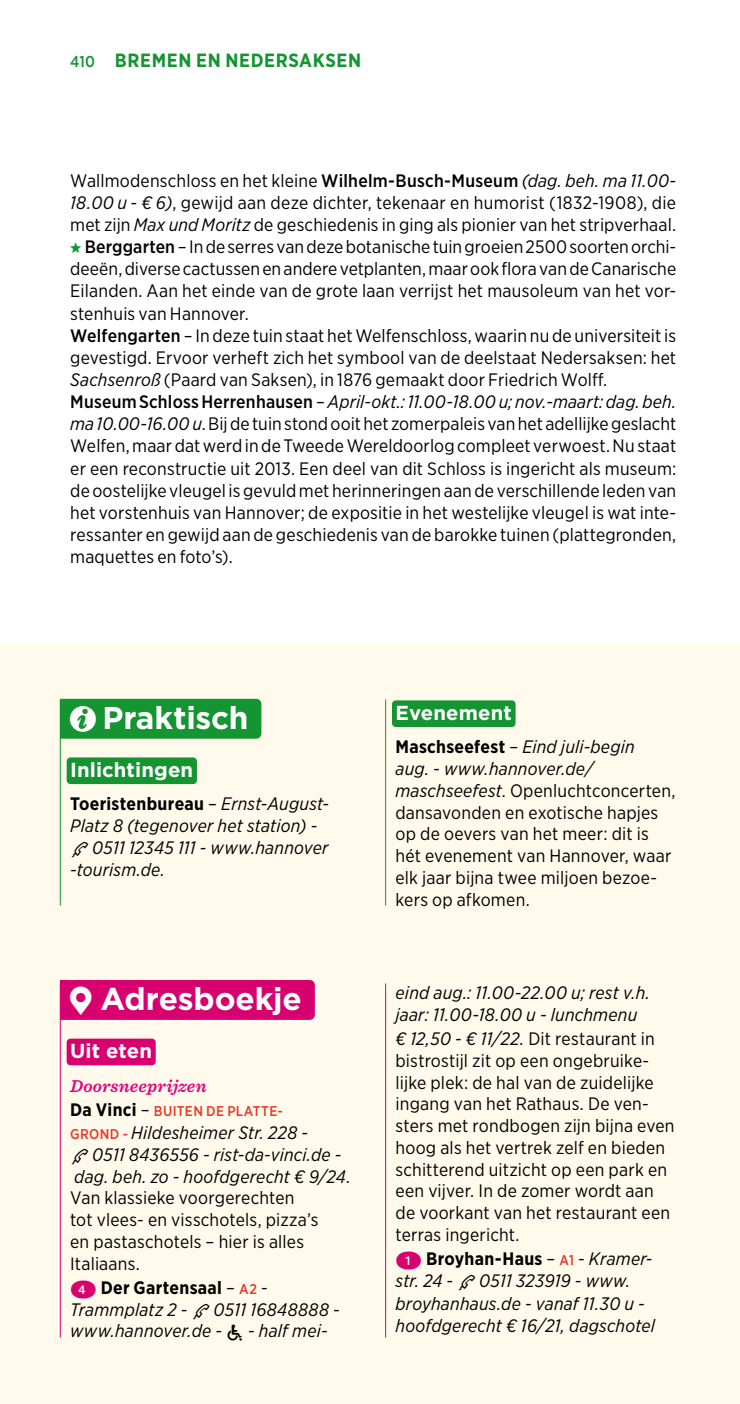
<style>
.page{position:relative;width:740px;height:1404px;background:#fff}
.page>*{position:absolute;margin:0;border:0;box-sizing:border-box;transform-origin:0 0}
.t1{font:700 31.5px "Gotham";letter-spacing:-.005em;color:#fff}
.t2{font:700 20.25px "Gotham";letter-spacing:.005em;color:#fff}
.t3{font:700 19.12px "Gotham Narrow";letter-spacing:.035em;color:#159432}
.t4{font:18px/22.1px "Gotham Narrow";letter-spacing:.01em;color:#000}
.t5{font:italic 18px/21.8px "Gotham Narrow";letter-spacing:.01em;color:#000}
.t6{font:italic 600 18px "Sentinel";letter-spacing:.015em;color:#e6007d}
.t7{font:500 15.75px "Gotham Narrow";color:#159432}
.t8{font:500 14.17px "Gotham Narrow";letter-spacing:.025em;color:#e73927}
.s1{font-weight:500}
.s2{font-style:italic}
.s3{font-family:"Michelin";color:#159432}
.s4{font-family:"Michelin";font-weight:400;font-size:27px}
.s5{font-weight:700;font-style:normal}
.s6{font-style:normal}
.s7{font-family:"Michelin";font-style:normal}
.s8{font-weight:700;font-size:18px;color:#000}
.s9{font-weight:400;font-size:18px;color:#000}
.s10{font-weight:500;font-style:normal;font-size:14.17px;color:#e73927}
.s11{font-family:"Pastilles.otf";font-style:normal;color:#d7006e}
.s12{font-weight:700}
.s13{font-family:"Pastilles.otf";color:#d7006e}
.s14{font-weight:500;font-size:14.17px;color:#e73927}
.s15{font-family:"Michelin"}
</style>
<div class="page">
<div style="left:0;top:643px;width:740px;height:760px;background:#fffaec"></div>
<div style="left:60px;top:698px;width:201px;height:40px;background:#159432"></div>
<div style="left:67px;top:757px;width:130px;height:27px;background:#159432;border-radius:4px"></div>
<div style="left:392px;top:700px;width:123px;height:27px;background:#159432;border-radius:4px"></div>
<div style="left:60px;top:980px;width:255px;height:39px;background:#d7006e"></div>
<div style="left:67px;top:1038px;width:89px;height:27px;background:#d7006e;border-radius:4px"></div>
<hr style="left:60px;top:699px;width:1px;height:206px;background:#159432">
<hr style="left:385px;top:699px;width:1px;height:206px;background:#159432">
<hr style="left:60px;top:983px;width:1px;height:354px;background:#d7006e">
<hr style="left:385px;top:983px;width:1px;height:354px;background:#d7006e">
<p class="t7" style="left:70px;top:51px;width:26px">410</p>
<p class="t3" style="left:115px;top:48px;width:248px">BREMEN EN NEDERSAKSEN</p>
<p class="t4" style="left:70px;top:169px;width:608px">Wallmodenschloss en het kleine <span class="s1">Wilhelm-Busch-Museum</span> <span class="s2">(dag. beh. ma 11.00- 18.00 u - € 6)</span>, gewijd aan deze dichter, tekenaar en humorist (1832-1908), die met zijn <span class="s2">Max und Moritz</span> de geschiedenis in ging als pionier van het stripverhaal. <span class="s3">a</span><span class="s1">Berggarten</span> – In de serres van deze botanische tuin groeien 2500 soorten orchi&shy;deeën, diverse cactussen en andere vetplanten, maar ook flora van de Canarische Eilanden. Aan het einde van de grote laan verrijst het mausoleum van het vor&shy;stenhuis van Hannover.<br><span class="s1">Welfengarten</span> – In deze tuin staat het Welfenschloss, waarin nu de universiteit is gevestigd. Ervoor verheft zich het symbool van de deelstaat Nedersaksen: het <span class="s2">Sachsenroß</span> (Paard van Saksen), in 1876 gemaakt door Friedrich Wolff.<br><span class="s1">Museum Schloss Herrenhausen</span> – <span class="s2">April-okt.: 11.00-18.00 u; nov.-maart: dag. beh. ma 10.00-16.00 u</span>. Bij de tuin stond ooit het zomerpaleis van het adellijke geslacht Welfen, maar dat werd in de Tweede Wereldoorlog compleet verwoest. Nu staat er een reconstructie uit 2013. Een deel van dit Schloss is ingericht als museum: de oostelijke vleugel is gevuld met herinneringen aan de verschillende leden van het vorstenhuis van Hannover; de expositie in het westelijke vleugel is wat inte&shy;ressanter en gewijd aan de geschiedenis van de barokke tuinen (plattegronden, maquettes en foto’s).</p>
<h1 class="t1" style="left:70px;top:697px;width:180px"><span class="s4">i</span> Praktisch</h1>
<p class="t2" style="left:70px;top:756px;width:125px">Inlichtingen</p>
<p class="t5" style="left:70px;top:792px;width:260px"><span class="s5">Toeristenbureau</span> <span class="s6">–</span> Ernst-August-<br>Platz 8 (tegenover het station) - <span class="s7">t</span> 0511 12345 111 - www.hannover -tourism.de.</p>
<h1 class="t1" style="left:70px;top:978px;width:233px"><span class="s4">h</span> Adresboekje</h1>
<p class="t2" style="left:70px;top:1037px;width:83px">Uit eten</p>
<p class="t6" style="left:70px;top:1072px;width:138px">Doorsneeprijzen</p>
<p class="t8" style="left:70px;top:1102px;width:214px"><span class="s8">Da Vinci</span> <span class="s9">–</span> BUITEN DE PLATTE-</p>
<p class="t5" style="left:70px;top:1121px;width:282px"><span class="s10">GROND -</span> Hildesheimer Str. 228 -<br><span class="s7">t</span> 0511 8436556 - rist-da-vinci.de - dag. beh. zo - hoofdgerecht € 9/24.</p>
<p class="t4" style="left:70px;top:1186px;width:250px">Van klassieke voorgerechten tot vlees- en visschotels, pizza’s en pastaschotels – hier is alles<br>Italiaans.</p>
<p class="t5" style="left:70px;top:1275px;width:271px"><span class="s11">Ą</span> <span class="s5">Der Gartensaal</span> <span class="s6">–</span> <span class="s10">A2</span> <span class="s6">-<br></span>Trammplatz 2 - <span class="s7">t</span> 0511 16848888 - www.hannover.de - <span class="s7">j</span> - half mei-</p>
<p class="t2" style="left:395px;top:699px;width:118px">Evenement</p>
<p class="t4" style="left:395px;top:735px;width:281px"><span class="s12">Maschseefest</span> – <span class="s2">Eind juli-begin<br>aug. - www.hannover.de/ maschseefest</span>. Openluchtconcerten, dansavonden en exotische hapjes op de oevers van het meer: dit is hét evenement van Hannover, waar elk jaar bijna twee miljoen bezoe&shy;kers op afkomen.</p>
<p class="t5" style="left:395px;top:981px;width:256px">eind aug.: 11.00-22.00 u; rest v.h. jaar: 11.00-18.00 u - lunchmenu</p>
<p class="t4" style="left:395px;top:1027px;width:281px"><span class="s2">€ 12,50 - € 11/22.</span> Dit restaurant in bistrostijl zit op een ongebruike&shy;lijke plek: de hal van de zuidelijke ingang van het Rathaus. De ven&shy;sters met rondbogen zijn bijna even hoog als het vertrek zelf en bieden schitterend uitzicht op een park en een vijver. In de zomer wordt aan de voorkant van het restaurant een terras ingericht.<br><span class="s13">ā</span> <span class="s12">Broyhan-Haus</span> – <span class="s14">A1</span> - <span class="s2">Kramer&shy;str. 24 -</span> <span class="s15">t</span> <span class="s2">0511 323919 - www. broyhanhaus.de - vanaf 11.30 u - hoofdgerecht € 16/21, dagschotel</span></p>
</div>
